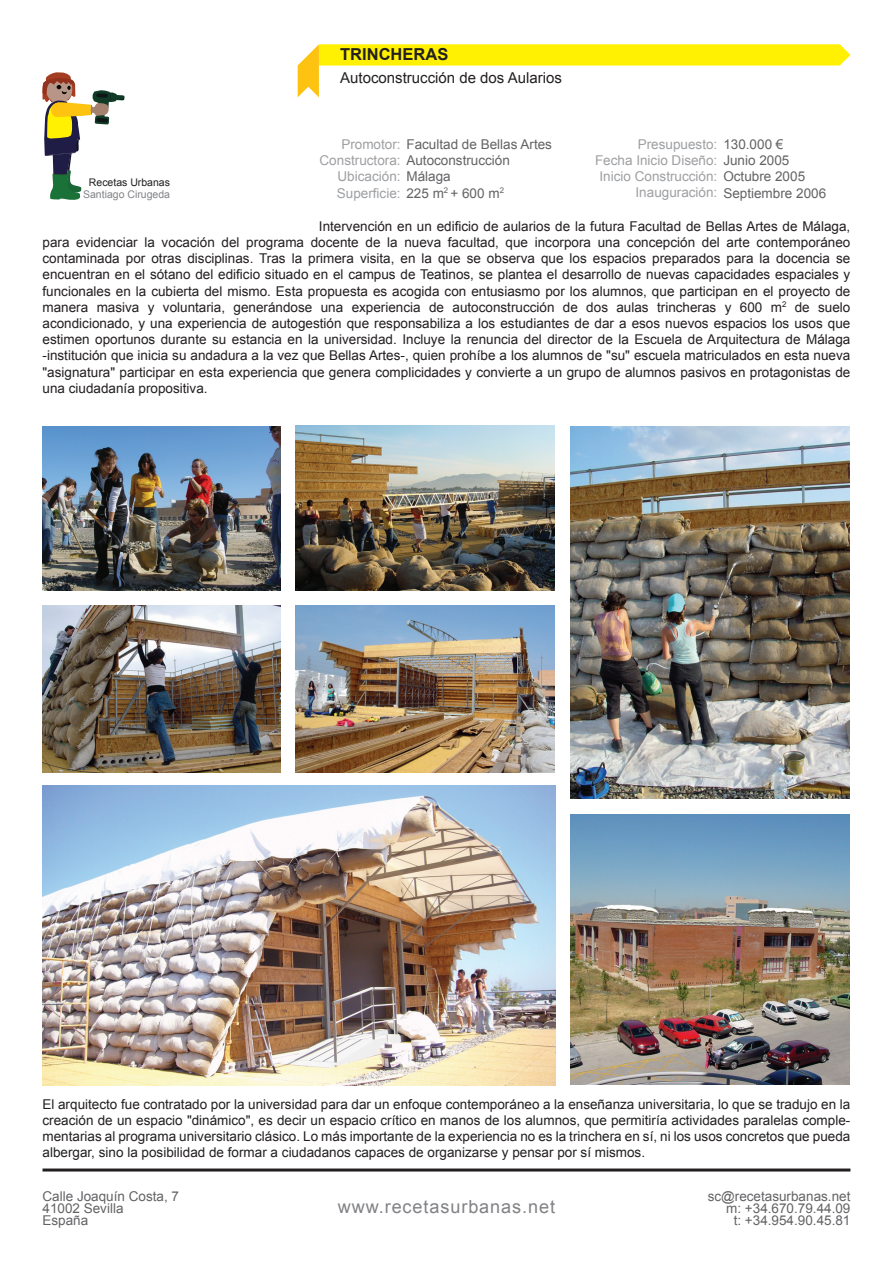
<style>
.page{position:relative;width:893px;height:1263px;background:#fff}
.page>*{position:absolute;margin:0;border:0;box-sizing:border-box;transform-origin:0 0}
.t1{font:18px "Arial";letter-spacing:.05em;color:#808285}
.t2{font:700 16.5px "Arial";color:#231f20}
.t3{font:15px "Arial";color:#231f20}
.t4{font:13.5px/16.2px "Arial";color:#231f20;text-align:justify}
.t5{font:13.5px/12px "Arial";color:#636366}
.t6{font:13.5px "Arial";color:#9d9fa2}
.t7{font:10.5px "Arial";color:#808285}
.t8{font:10.5px "Arial";color:#231f20}
.s1{color:#636366}
.s2{color:#9d9fa2}
</style>
<div class="page">
<svg style="left:43px;top:72px;width:82px;height:128px"></svg>
<svg style="left:298px;top:44px;width:552px;height:53px"></svg>
<hr style="left:43px;top:1168px;width:807px;height:3px;background:#231f20">
<img style="left:570px;top:426px;width:279px;height:372px">
<img style="left:43px;top:426px;width:237px;height:165px">
<img style="left:295px;top:425px;width:259px;height:166px">
<img style="left:43px;top:606px;width:237px;height:166px">
<img style="left:295px;top:606px;width:259px;height:166px">
<img style="left:570px;top:814px;width:279px;height:270px">
<img style="left:43px;top:785px;width:512px;height:300px">
<p class="t2" style="left:340px;top:43px;width:110px">TRINCHERAS</p>
<p class="t3" style="left:340px;top:68px;width:223px">Autoconstrucción de dos Aularios</p>
<p class="t6" style="left:638px;top:135px;width:147px">Presupuesto: <span class="s1">130.000 €</span></p>
<p class="t6" style="left:595px;top:151px;width:196px">Fecha Inicio Diseño: <span class="s1">Junio 2005</span></p>
<p class="t6" style="left:600px;top:168px;width:207px">Inicio Construcción: <span class="s1">Octubre 2005</span></p>
<p class="t5" style="left:636px;top:187px;width:192px"><span class="s2">Inauguración:</span> Septiembre 2006</p>
<p class="t4" style="left:43px;top:218px;width:809px;text-indent:276px">Intervención en un edificio de aularios de la futura Facultad de Bellas Artes de Málaga, para evidenciar la vocación del programa docente de la nueva facultad, que incorpora una concepción del arte contemporáneo contaminada por otras disciplinas. Tras la primera visita, en la que se observa que los espacios preparados para la docencia se encuentran en el sótano del edificio situado en el campus de Teatinos, se plantea el desarrollo de nuevas capacidades espaciales y funcionales en la cubierta del mismo. Esta propuesta es acogida con entusiasmo por los alumnos, que participan en el proyecto de manera masiva y voluntaria, generándose una experiencia de autoconstrucción de dos aulas trincheras y 600 m<sup>2</sup> de suelo acondicionado, y una experiencia de autogestión que responsabiliza a los estudiantes de dar a esos nuevos espacios los usos que estimen oportunos durante su estancia en la universidad. Incluye la renuncia del director de la Escuela de Arquitectura de Málaga -institución que inicia su andadura a la vez que Bellas Artes-, quien prohíbe a los alumnos de "su" escuela matriculados en esta nueva "asignatura" participar en esta experiencia que genera complicidades y convierte a un grupo de alumnos pasivos en protagonistas de una ciudadanía propositiva.</p>
<p class="t5" style="left:341px;top:138px;width:212px"><span class="s2">Promotor:</span> Facultad de Bellas Artes</p>
<p class="t5" style="left:320px;top:155px;width:192px"><span class="s2">Constructora:</span> Autoconstrucción</p>
<p class="t6" style="left:338px;top:168px;width:115px">Ubicación: <span class="s1">Málaga</span></p>
<p class="t6" style="left:337px;top:184px;width:169px">Superficie: <span class="s1">225 m</span><sup>2</sup> <span class="s1">+ 600 m</span><sup>2</sup></p>
<p class="t8" style="left:89px;top:175px;width:83px">Recetas Urbanas</p>
<p class="t7" style="left:83px;top:188px;width:88px">Santiago Cirugeda</p>
<p class="t4" style="left:43px;top:1096px;width:809px">El arquitecto fue contratado por la universidad para dar un enfoque contemporáneo a la enseñanza universitaria, lo que se tradujo en la creación de un espacio "dinámico", es decir un espacio crítico en manos de los alumnos, que permitiría actividades paralelas comple&shy;mentarias al programa universitario clásico. Lo más importante de la experiencia no es la trinchera en sí, ni los usos concretos que pueda albergar, sino la posibilidad de formar a ciudadanos capaces de organizarse y pensar por sí mismos.</p>
<p class="t5" style="left:43px;top:1190px;width:138px">Calle Joaquín Costa, 7<br>41002 Sevilla<br>España</p>
<p class="t5" style="left:708px;top:1190px;width:144px;text-align:right">sc@recetasurbanas.net m: +34.670.79.44.09<br>t: +34.954.90.45.81</p>
<h1 class="t1" style="left:338px;top:1195px;width:219px">www.recetasurbanas.net</h1>
</div>
